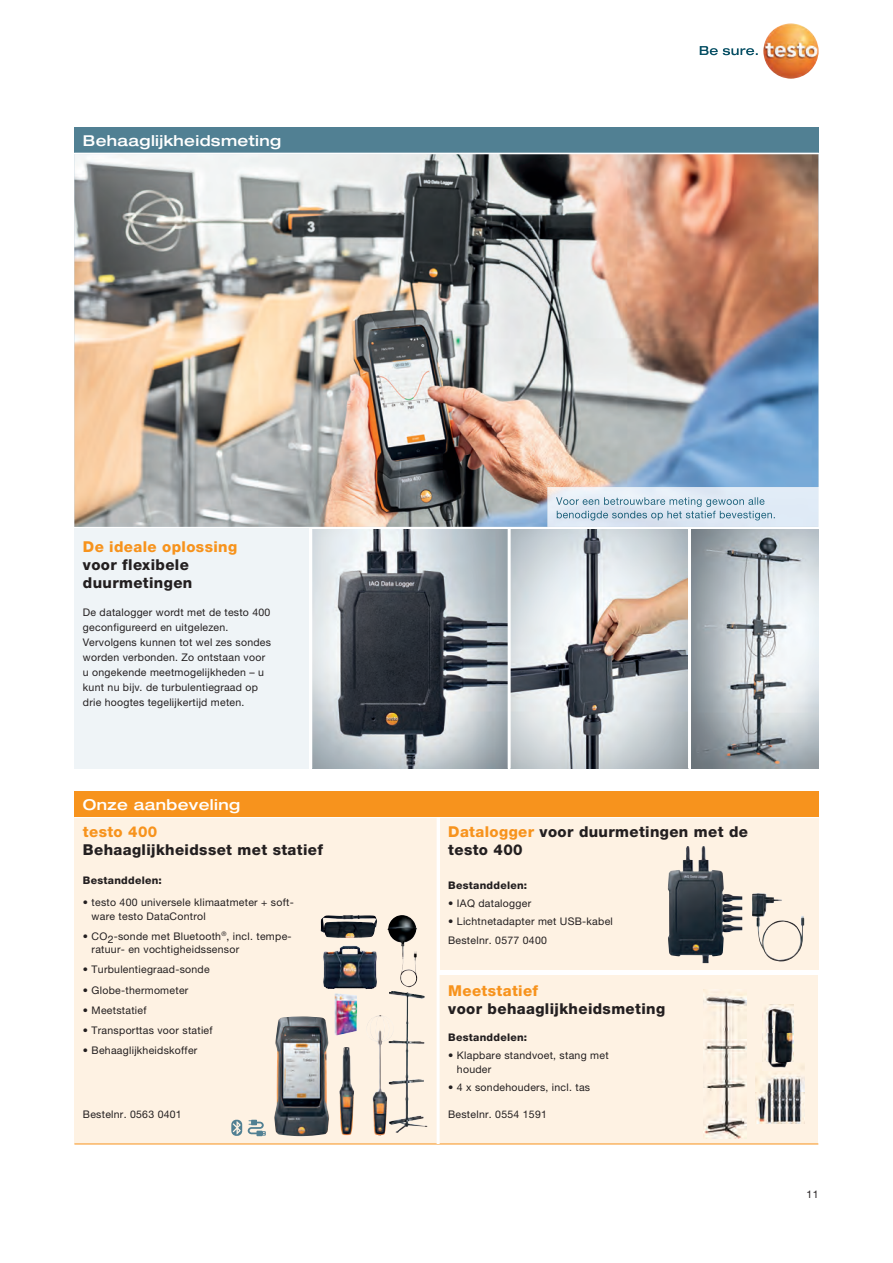
<style>
.page{position:relative;width:893px;height:1263px;background:#fff}
.page>*{position:absolute;margin:0;border:0;box-sizing:border-box;transform-origin:0 0}
.t1{font:800 15px/18px "Helvetica Neue LTW1 G";letter-spacing:.025em;color:#231f20}
.t2{font:800 15px "Helvetica Neue LTW1 G";letter-spacing:.025em;color:#f7931d}
.t3{font:500 expanded 15px "Helvetica Neue LTW1 G";letter-spacing:.025em;color:#fff}
.t4{font:10.5px/15px "Helvetica Neue LTW1 G";letter-spacing:.025em;color:#231f20}
.t5{font:800 10.5px "Helvetica Neue LTW1 G";letter-spacing:.025em;color:#231f20}
.s1{color:#f7931d}
</style>
<div class="page">
<svg style="left:700px;top:46px;width:58px;height:9px"></svg>
<img style="left:763px;top:23px;width:56px;height:56px;border-radius:28px">
<img style="left:74px;top:154px;width:744px;height:373px">
<img style="left:691px;top:529px;width:128px;height:239px">
<img style="left:511px;top:529px;width:177px;height:239px">
<img style="left:312px;top:529px;width:196px;height:239px">
<div style="left:74px;top:818px;width:363px;height:326px;background:#fef2e3"></div>
<div style="left:440px;top:818px;width:379px;height:152px;background:#fef2e3"></div>
<div style="left:440px;top:975px;width:378px;height:169px;background:#fef2e3"></div>
<div style="left:74px;top:792px;width:745px;height:25px;background:#f7931d"></div>
<hr style="left:74px;top:1143px;width:744px;height:1px;background:#f7931d">
<svg style="left:248px;top:1120px;width:18px;height:16px"></svg>
<svg style="left:231px;top:1120px;width:11px;height:16px"></svg>
<img style="left:339px;top:1047px;width:15px;height:88px">
<img style="left:367px;top:1015px;width:22px;height:120px">
<img style="left:335px;top:993px;width:22px;height:42px">
<img style="left:389px;top:991px;width:18px;height:134px">
<img style="left:274px;top:1016px;width:55px;height:120px">
<img style="left:387px;top:915px;width:30px;height:72px">
<img style="left:321px;top:915px;width:56px;height:23px">
<img style="left:323px;top:946px;width:54px;height:43px">
<hr style="left:437px;top:817px;width:3px;height:327px;background:#fff">
<img style="left:755px;top:1065px;width:50px;height:58px">
<img style="left:762px;top:1004px;width:31px;height:66px">
<img style="left:703px;top:989px;width:43px;height:149px">
<img style="left:668px;top:846px;width:74px;height:117px">
<img style="left:752px;top:893px;width:52px;height:68px">
<div style="left:74px;top:128px;width:744px;height:25px;background:#518093"></div>
<div style="left:74px;top:528px;width:235px;height:240px;background:#eff4f7"></div>
<hr style="left:818px;top:487px;width:1px;height:40px;background:#f3f7f9">
<img style="left:548px;top:487px;width:270px;height:40px">
<img style="left:556px;top:497px;width:209px;height:10px">
<img style="left:557px;top:511px;width:219px;height:9px">
<h1 class="t3" style="left:83px;top:131px;width:200px">Behaaglijkheidsmeting</h1>
<h1 class="t2" style="left:83px;top:537px;width:156px">De ideale oplossing</h1>
<h1 class="t1" style="left:83px;top:555px;width:111px">voor flexibele duurmetingen</h1>
<p class="t4" style="left:83px;top:605px;width:190px">De datalogger wordt met de testo 400 geconfigureerd en uitgelezen.<br>Vervolgens kunnen tot wel zes sondes worden verbonden. Zo ontstaan voor u ongekende meetmogelijkheden – u kunt nu bijv. de turbulentiegraad op drie hoogtes tegelijkertijd meten.</p>
<h1 class="t3" style="left:83px;top:795px;width:159px">Onze aanbeveling</h1>
<h1 class="t2" style="left:83px;top:823px;width:76px">testo 400</h1>
<h1 class="t1" style="left:83px;top:841px;width:242px">Behaaglijkheidsset met statief</h1>
<p class="t5" style="left:83px;top:874px;width:81px">Bestanddelen:</p>
<p class="t4" style="left:92px;top:896px;width:204px;line-height:13.5px;text-indent:-9px">• testo 400 universele klimaatmeter + soft&shy;ware testo DataControl</p>
<p class="t4" style="left:92px;top:929px;width:202px;line-height:13.5px;text-indent:-9px">• CO2-sonde met Bluetooth<sup>®</sup>, incl. tempe&shy;ratuur- en vochtigheidssensor</p>
<p class="t4" style="left:83px;top:962px;width:128px">• Turbulentiegraad-sonde</p>
<p class="t4" style="left:83px;top:982px;width:107px">• Globe-thermometer</p>
<p class="t4" style="left:83px;top:1002px;width:65px">• Meetstatief</p>
<p class="t4" style="left:83px;top:1022px;width:131px">• Transporttas voor statief</p>
<p class="t4" style="left:83px;top:1043px;width:116px">• Behaaglijkheidskoffer</p>
<h1 class="t1" style="left:448px;top:823px;width:301px"><span class="s1">Datalogger</span> voor duurmetingen met de testo 400</h1>
<p class="t5" style="left:448px;top:879px;width:81px">Bestanddelen:</p>
<p class="t4" style="left:448px;top:895px;width:84px">• IAQ datalogger</p>
<p class="t4" style="left:448px;top:913px;width:166px">• Lichtnetadapter met USB-kabel</p>
<p class="t4" style="left:448px;top:933px;width:100px">Bestelnr. 0577 0400</p>
<h1 class="t2" style="left:448px;top:981px;width:91px">Meetstatief</h1>
<h1 class="t1" style="left:448px;top:999px;width:218px">voor behaaglijkheidsmeting</h1>
<p class="t5" style="left:448px;top:1031px;width:81px">Bestanddelen:</p>
<p class="t4" style="left:457px;top:1049px;width:153px;line-height:13.5px;text-indent:-9px">• Klapbare standvoet, stang met houder</p>
<p class="t4" style="left:448px;top:1079px;width:143px">• 4 x sondehouders, incl. tas</p>
<p class="t4" style="left:83px;top:1107px;width:100px">Bestelnr. 0563 0401</p>
<p class="t4" style="left:448px;top:1107px;width:100px">Bestelnr. 0554 1591</p>
<p class="t4" style="left:807px;top:1187px;width:13px">11</p>
</div>
